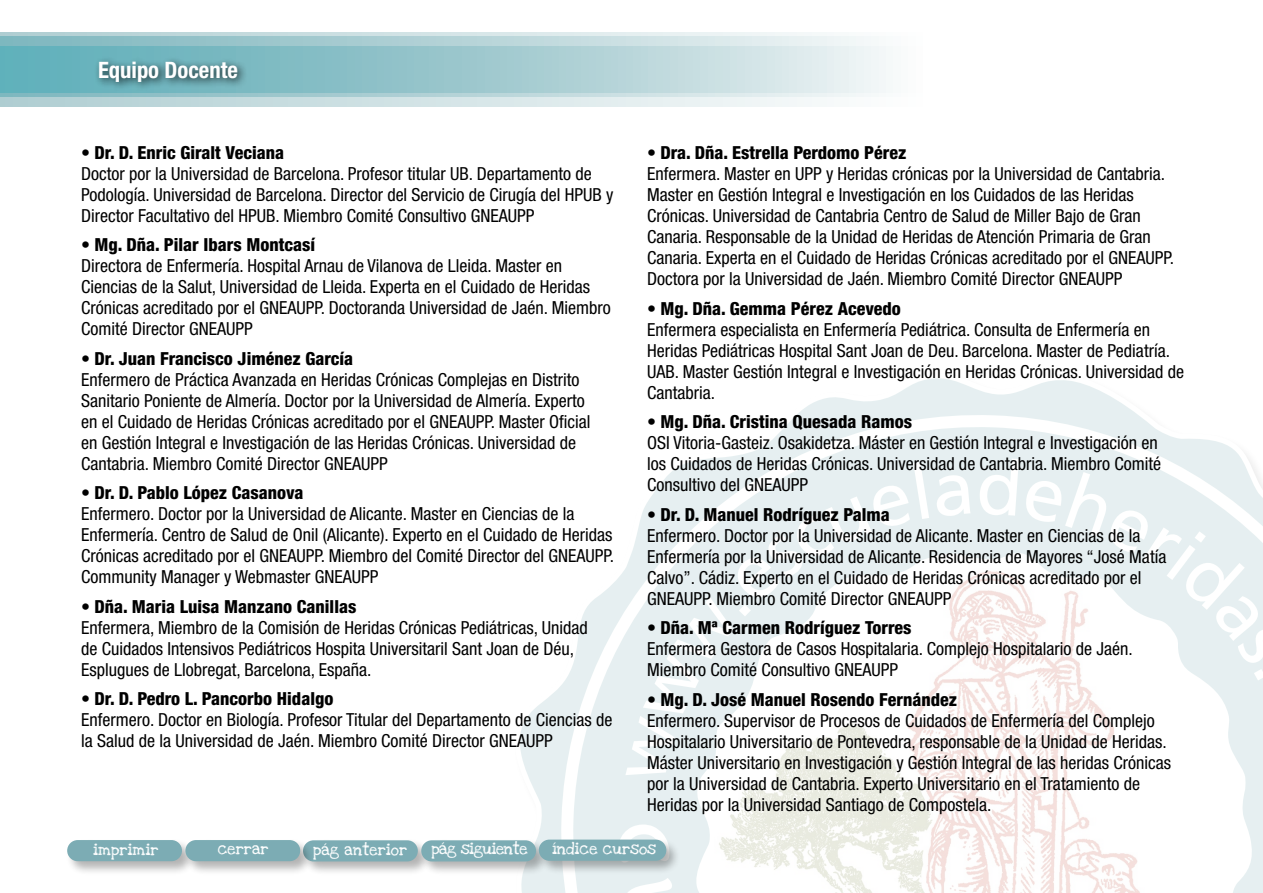
<style>
.page{position:relative;width:1263px;height:893px;background:#fff}
.page>*{position:absolute;margin:0;border:0;box-sizing:border-box;transform-origin:0 0}
.t1{font:700 condensed 22.65px "Helvetica Neue LT";color:#fff}
.t2{font:condensed 18px/21px "Helvetica Neue LT";color:#000}
.t3{font:16.5px "Love Ya Like A Sister";color:#fff}
.t4{font:16.5px "Love Ya Like A Sister";letter-spacing:-.03em;color:#fff}
.s1{font-weight:800}
</style>
<div class="page">
<svg style="left:520px;top:378px;width:610px;height:515px"></svg>
<svg style="left:555px;top:409px;width:598px;height:484px"></svg>
<svg style="left:565px;top:427px;width:698px;height:466px"></svg>
<svg style="left:682px;top:539px;width:578px;height:354px"></svg>
<svg style="left:618px;top:822px;width:63px;height:71px"></svg>
<img style="left:712px;top:708px;width:223px;height:185px">
<svg style="left:625px;top:462px;width:304px;height:313px"></svg>
<svg style="left:936px;top:474px;width:34px;height:43px"></svg>
<svg style="left:979px;top:459px;width:284px;height:221px"></svg>
<svg style="left:0;top:96px;width:871px;height:10px;background:#d0e2e5"></svg>
<div style="left:0;top:36px;width:926px;height:60px;background:linear-gradient(to right,#78b3bb,#f8f9f9)"></div>
<svg style="left:0;top:33px;width:926px;height:60px;background:#aed2d6"></svg>
<div style="left:94px;top:56px;width:154px;height:36px;background:#000;opacity:.75"></div>
<div style="left:302px;top:839px;width:130px;height:37px;background:#000;opacity:.3"></div>
<div style="left:303px;top:840px;width:115px;height:21px;background:#7cacb4;border-radius:11px"></div>
<div style="left:420px;top:839px;width:130px;height:37px;background:#000;opacity:.3"></div>
<div style="left:421px;top:840px;width:115px;height:21px;background:#7cacb4;border-radius:11px"></div>
<div style="left:537px;top:838px;width:143px;height:37px;background:#000;opacity:.3"></div>
<div style="left:539px;top:840px;width:127px;height:21px;background:#7cacb4;border-radius:11px"></div>
<div style="left:66px;top:838px;width:130px;height:38px;background:#000;opacity:.3"></div>
<div style="left:67px;top:840px;width:115px;height:21px;background:#7cacb4;border-radius:11px"></div>
<div style="left:184px;top:838px;width:131px;height:38px;background:#000;opacity:.3"></div>
<div style="left:185px;top:840px;width:115px;height:21px;background:#7cacb4;border-radius:11px"></div>
<p class="t1" style="left:98px;top:56px;width:141px">Equipo Docente</p>
<p class="t2" style="left:81px;top:142px;width:534px">• <span class="s1">Dr. D. Enric Giralt Veciana<br></span>Doctor por la Universidad de Barcelona. Profesor titular UB. Departamento de Podología. Universidad de Barcelona. Director del Servicio de Cirugía del HPUB y Director Facultativo del HPUB. Miembro Comité Consultivo GNEAUPP</p>
<p class="t2" style="left:81px;top:234px;width:531px">• <span class="s1">Mg. Dña. Pilar Ibars Montcasí<br></span>Directora de Enfermería. Hospital Arnau de Vilanova de Lleida. Master en Ciencias de la Salut, Universidad de Lleida. Experta en el Cuidado de Heridas Crónicas acreditado por el GNEAUPP. Doctoranda Universidad de Jaén. Miembro Comité Director GNEAUPP</p>
<p class="t2" style="left:81px;top:348px;width:511px">• <span class="s1">Dr. Juan Francisco Jiménez García<br></span>Enfermero de Práctica Avanzada en Heridas Crónicas Complejas en Distrito Sanitario Poniente de Almería. Doctor por la Universidad de Almería. Experto en el Cuidado de Heridas Crónicas acreditado por el GNEAUPP. Master Oficial en Gestión Integral e Investigación de las Heridas Crónicas. Universidad de Cantabria. Miembro Comité Director GNEAUPP</p>
<p class="t2" style="left:81px;top:482px;width:535px">• <span class="s1">Dr. D. Pablo López Casanova<br></span>Enfermero. Doctor por la Universidad de Alicante. Master en Ciencias de la Enfermería. Centro de Salud de Onil (Alicante). Experto en el Cuidado de Heridas Crónicas acreditado por el GNEAUPP. Miembro del Comité Director del GNEAUPP.<br>Community Manager y Webmaster GNEAUPP</p>
<p class="t2" style="left:81px;top:596px;width:508px">• <span class="s1">Dña. Maria Luisa Manzano Canillas<br></span>Enfermera, Miembro de la Comisión de Heridas Crónicas Pediátricas, Unidad de Cuidados Intensivos Pediátricos Hospita Universitaril Sant Joan de Déu, Esplugues de Llobregat, Barcelona, España.</p>
<p class="t2" style="left:81px;top:688px;width:533px">• <span class="s1">Dr. D. Pedro L. Pancorbo Hidalgo<br></span>Enfermero. Doctor en Biología. Profesor Titular del Departamento de Ciencias de la Salud de la Universidad de Jaén. Miembro Comité Director GNEAUPP</p>
<p class="t2" style="left:647px;top:142px;width:528px">• <span class="s1">Dra. Dña. Estrella Perdomo Pérez<br></span>Enfermera. Master en UPP y Heridas crónicas por la Universidad de Cantabria.<br>Master en Gestión Integral e Investigación en los Cuidados de las Heridas Crónicas. Universidad de Cantabria Centro de Salud de Miller Bajo de Gran Canaria. Responsable de la Unidad de Heridas de Atención Primaria de Gran Canaria. Experta en el Cuidado de Heridas Crónicas acreditado por el GNEAUPP.<br>Doctora por la Universidad de Jaén. Miembro Comité Director GNEAUPP</p>
<p class="t2" style="left:647px;top:298px;width:538px">• <span class="s1">Mg. Dña. Gemma Pérez Acevedo<br></span>Enfermera especialista en Enfermería Pediátrica. Consulta de Enfermería en Heridas Pediátricas Hospital Sant Joan de Deu. Barcelona. Master de Pediatría.<br>UAB. Master Gestión Integral e Investigación en Heridas Crónicas. Universidad de Cantabria.</p>
<p class="t2" style="left:647px;top:411px;width:516px">• <span class="s1">Mg. Dña. Cristina Quesada Ramos<br></span>OSI Vitoria-Gasteiz. Osakidetza. Máster en Gestión Integral e Investigación en los Cuidados de Heridas Crónicas. Universidad de Cantabria. Miembro Comité Consultivo del GNEAUPP</p>
<p class="t2" style="left:647px;top:504px;width:521px">• <span class="s1">Dr. D. Manuel Rodríguez Palma<br></span>Enfermero. Doctor por la Universidad de Alicante. Master en Ciencias de la Enfermería por la Universidad de Alicante. Residencia de Mayores “José Matía Calvo”. Cádiz. Experto en el Cuidado de Heridas Crónicas acreditado por el GNEAUPP. Miembro Comité Director GNEAUPP</p>
<p class="t2" style="left:647px;top:617px;width:487px">• <span class="s1">Dña. Mª Carmen Rodríguez Torres<br></span>Enfermera Gestora de Casos Hospitalaria. Complejo Hospitalario de Jaén.<br>Miembro Comité Consultivo GNEAUPP</p>
<p class="t2" style="left:647px;top:689px;width:525px">• <span class="s1">Mg. D. José Manuel Rosendo Fernández<br></span>Enfermero. Supervisor de Procesos de Cuidados de Enfermería del Complejo Hospitalario Universitario de Pontevedra, responsable de la Unidad de Heridas.<br>Máster Universitario en Investigación y Gestión Integral de las heridas Crónicas por la Universidad de Cantabria. Experto Universitario en el Tratamiento de Heridas por la Universidad Santiago de Compostela.</p>
<p class="t3" style="left:93px;top:840px;width:67px">imprimir</p>
<p class="t3" style="left:218px;top:839px;width:52px">cerrar</p>
<p class="t3" style="left:313px;top:840px;width:96px">pág anterior</p>
<p class="t4" style="left:431px;top:839px;width:98px">pág siguiente</p>
<p class="t3" style="left:552px;top:839px;width:106px">índice cursos</p>
</div>
